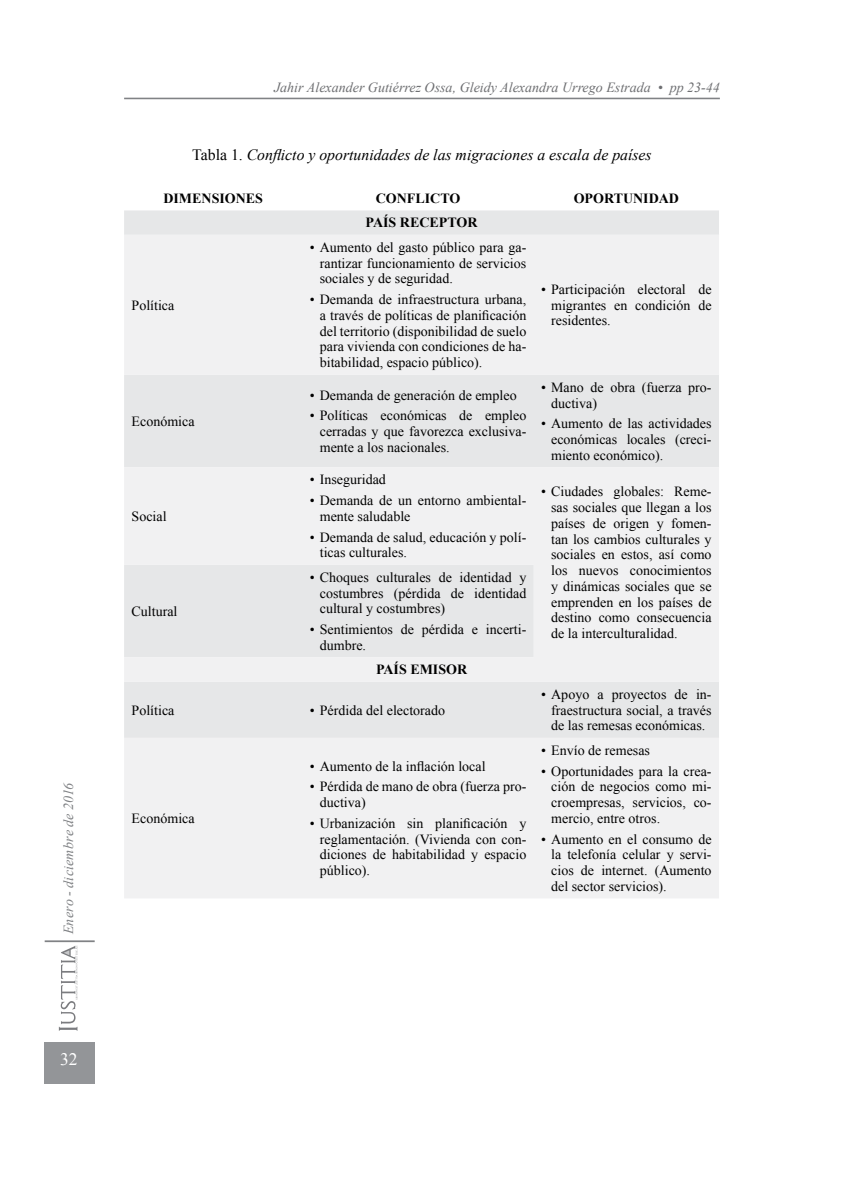
<style>
.page{position:relative;width:844px;height:1191px;background:#fff}
.page>*{position:absolute;margin:0;border:0;box-sizing:border-box;transform-origin:0 0}
.t1{font:17.5px "Times New Roman";color:#fff}
.t2{font:italic 15.75px "Times New Roman";color:#000}
.t3{font:14px/15.8px "Times New Roman";color:#000;text-align:justify}
.t4{font:italic 14px "Times New Roman";color:#6d6e71}
.t5{font:700 14px "Times New Roman";color:#000}
.t6{font:italic 14px "Times New Roman";letter-spacing:.01em;color:#808285}
.s1{font-style:normal}
</style>
<div class="page">
<hr style="left:124px;top:98px;width:595px;height:1px;background:#808285">
<div style="left:44px;top:1042px;width:50px;height:42px;background:#939598"></div>
<svg style="left:59px;top:945px;width:19px;height:85px"></svg>
<hr style="left:45px;top:940px;width:50px;height:2px;background:#808285">
<div style="left:124px;top:210px;width:594px;height:25px;background:#e6e7e8"></div>
<svg style="left:124px;top:235px;width:594px;height:663px;fill:#f1f1f2"></svg>
<p class="t6" style="left:59px;top:934px;width:153px;rotate:-90deg">Enero - diciembre de 2016</p>
<p class="t1" style="left:60px;top:1047px;width:19px">32</p>
<p class="t4" style="left:274px;top:78px;width:447px">Jahir Alexander Gutiérrez Ossa, Gleidy Alexandra Urrego Estrada • pp 23-44</p>
<p class="t2" style="left:192px;top:144px;width:461px"><span class="s1">Tabla 1.</span> Conflicto y oportunidades de las migraciones a escala de países</p>
<p class="t5" style="left:163px;top:189px;width:101px">DIMENSIONES</p>
<p class="t5" style="left:375px;top:189px;width:86px">CONFLICTO</p>
<p class="t5" style="left:573px;top:189px;width:107px">OPORTUNIDAD</p>
<p class="t5" style="left:365px;top:213px;width:113px">PAÍS RECEPTOR</p>
<p class="t3" style="left:131px;top:297px;width:44px">Política</p>
<p class="t3" style="left:131px;top:413px;width:64px">Económica</p>
<p class="t3" style="left:131px;top:508px;width:36px">Social</p>
<p class="t3" style="left:132px;top:603px;width:47px">Cultural</p>
<p class="t3" style="left:320px;top:239px;width:208px;text-indent:-10px">• Aumento del gasto público para ga&shy;rantizar funcionamiento de servicios sociales y de seguridad.</p>
<p class="t3" style="left:320px;top:291px;width:208px;text-indent:-10px">• Demanda de infraestructura urbana, a través de políticas de planificación del territorio (disponibilidad de suelo para vivienda con condiciones de ha&shy;bitabilidad, espacio público).</p>
<p class="t3" style="left:551px;top:281px;width:162px;text-indent:-10px">• Participación electoral de migrantes en condición de residentes.</p>
<p class="t3" style="left:310px;top:387px;width:208px">• Demanda de generación de empleo</p>
<p class="t3" style="left:320px;top:407px;width:208px;text-indent:-10px">• Políticas económicas de empleo cerradas y que favorezca exclusiva&shy;mente a los nacionales.</p>
<p class="t3" style="left:310px;top:471px;width:78px">• Inseguridad</p>
<p class="t3" style="left:320px;top:492px;width:208px;text-indent:-10px">• Demanda de un entorno ambiental&shy;mente saludable</p>
<p class="t3" style="left:320px;top:529px;width:208px;text-indent:-10px">• Demanda de salud, educación y polí&shy;ticas culturales.</p>
<p class="t3" style="left:320px;top:569px;width:208px;text-indent:-10px">• Choques culturales de identidad y costumbres (pérdida de identidad cultural y costumbres)</p>
<p class="t3" style="left:320px;top:621px;width:208px;text-indent:-10px">• Sentimientos de pérdida e incerti&shy;dumbre.</p>
<p class="t5" style="left:376px;top:660px;width:93px">PAÍS EMISOR</p>
<p class="t3" style="left:551px;top:379px;width:162px;text-indent:-10px">• Mano de obra (fuerza pro&shy;ductiva)</p>
<p class="t3" style="left:551px;top:415px;width:162px;text-indent:-10px">• Aumento de las actividades económicas locales (creci&shy;miento económico).</p>
<p class="t3" style="left:551px;top:483px;width:162px;text-indent:-10px">• Ciudades globales: Reme&shy;sas sociales que llegan a los países de origen y fomen&shy;tan los cambios culturales y sociales en estos, así como los nuevos conocimientos y dinámicas sociales que se emprenden en los países de destino como consecuencia de la interculturalidad.</p>
<p class="t3" style="left:132px;top:702px;width:44px">Política</p>
<p class="t3" style="left:310px;top:702px;width:137px">• Pérdida del electorado</p>
<p class="t3" style="left:132px;top:810px;width:64px">Económica</p>
<p class="t3" style="left:310px;top:758px;width:177px">• Aumento de la inflación local</p>
<p class="t3" style="left:320px;top:778px;width:208px;text-indent:-10px">• Pérdida de mano de obra (fuerza pro&shy;ductiva)</p>
<p class="t3" style="left:320px;top:815px;width:208px;text-indent:-10px">• Urbanización sin planificación y reglamentación. (Vivienda con con&shy;diciones de habitabilidad y espacio público).</p>
<p class="t3" style="left:551px;top:686px;width:162px;text-indent:-10px">• Apoyo a proyectos de in&shy;fraestructura social, a través de las remesas económicas.</p>
<p class="t3" style="left:541px;top:742px;width:110px">• Envío de remesas</p>
<p class="t3" style="left:551px;top:763px;width:162px;text-indent:-10px">• Oportunidades para la crea&shy;ción de negocios como mi&shy;croempresas, servicios, co&shy;mercio, entre otros.</p>
<p class="t3" style="left:551px;top:831px;width:162px;text-indent:-10px">• Aumento en el consumo de la telefonía celular y servi&shy;cios de internet. (Aumento del sector servicios).</p>
</div>
